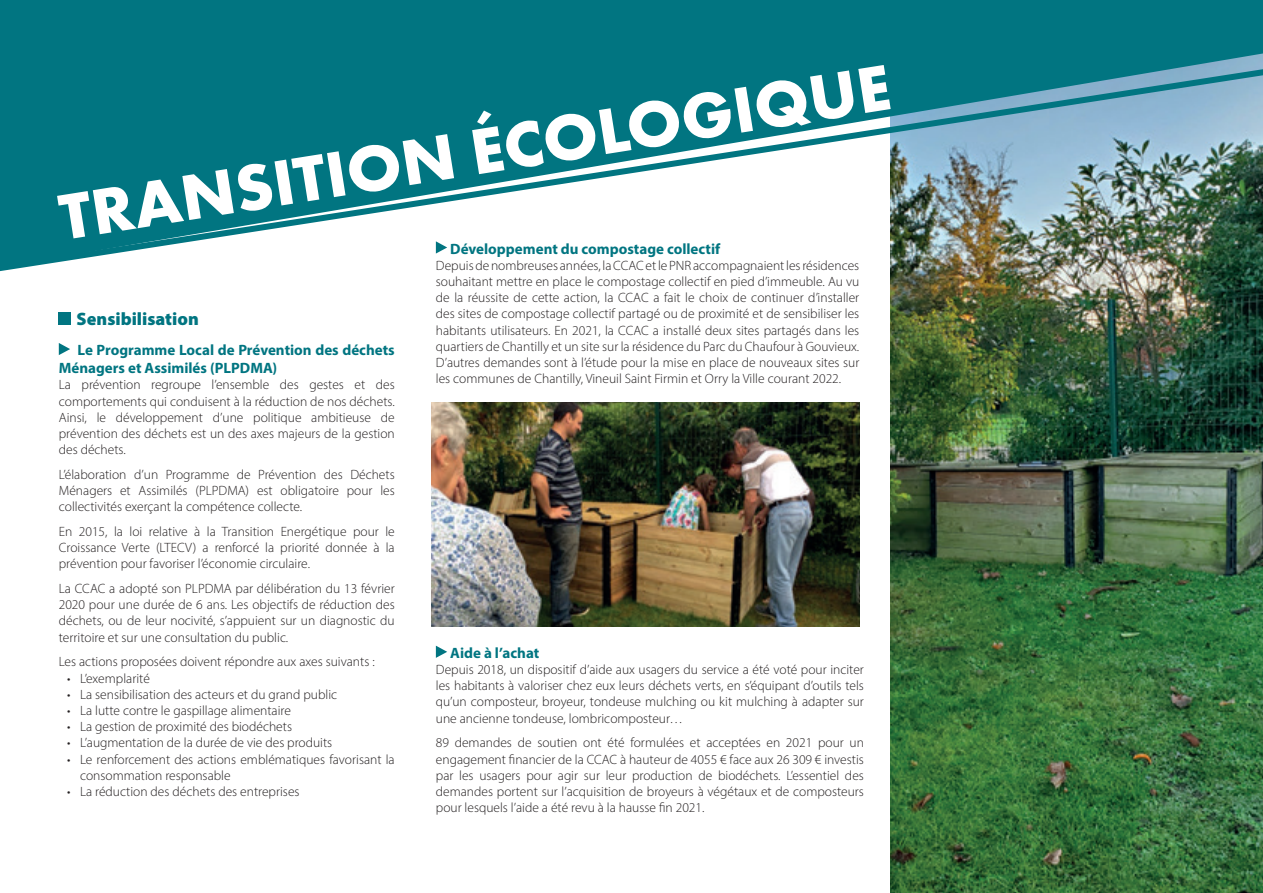
<style>
.page{position:relative;width:1263px;height:893px;background:#fff}
.page>*{position:absolute;margin:0;border:0;box-sizing:border-box;transform-origin:0 0}
.t1{font:900 18px "Myriad Pro";color:#017581}
.t2{font:700 15px/18px "Myriad Pro";color:#017581}
.t3{font:300 13.5px/16.2px "Myriad Pro";color:#231f20;text-align:justify}
</style>
<div class="page">
<img style="left:891px;top:280px;width:372px;height:613px">
<img style="left:0;top:267px;width:1263px;height:13px">
<img style="left:0;top:0;width:1263px;height:267px">
<div style="left:59px;top:312px;width:12px;height:12px;background:#017581"></div>
<svg style="left:57px;top:65px;width:834px;height:173px;fill:#017581"></svg>
<svg style="left:59px;top:343px;width:11px;height:12px"></svg>
<svg style="left:436px;top:241px;width:11px;height:13px"></svg>
<svg style="left:436px;top:646px;width:11px;height:12px"></svg>
<img style="left:432px;top:402px;width:427px;height:224px">
<h1 class="t1" style="left:77px;top:307px;width:124px">Sensibilisation</h1>
<p class="t2" style="left:59px;top:341px;width:337px;text-indent:19px">Le Programme Local de Prévention des déchets<br>Ménagers et Assimilés (PLPDMA)</p>
<p class="t3" style="left:59px;top:377px;width:337px">La prévention regroupe l’ensemble des gestes et des comportements qui conduisent à la réduction de nos déchets.<br>Ainsi, le développement d’une politique ambitieuse de prévention des déchets est un des axes majeurs de la gestion des déchets.</p>
<p class="t3" style="left:59px;top:466px;width:337px">L’élaboration d’un Programme de Prévention des Déchets Ménagers et Assimilés (PLPDMA) est obligatoire pour les collectivités exerçant la compétence collecte.</p>
<p class="t3" style="left:59px;top:523px;width:337px">En 2015, la loi relative à la Transition Energétique pour le Croissance Verte (LTECV) a renforcé la priorité donnée à la prévention pour favoriser l’économie circulaire.</p>
<p class="t3" style="left:59px;top:580px;width:337px">La CCAC a adopté son PLPDMA par délibération du 13 février 2020 pour une durée de 6 ans. Les objectifs de réduction des déchets, ou de leur nocivité, s’appuient sur un diagnostic du territoire et sur une consultation du public.</p>
<p class="t3" style="left:59px;top:654px;width:317px">Les actions proposées doivent répondre aux axes suivants :</p>
<p class="t3" style="left:67px;top:670px;width:84px">• L’exemplarité</p>
<p class="t3" style="left:67px;top:686px;width:271px">• La sensibilisation des acteurs et du grand public</p>
<p class="t3" style="left:67px;top:702px;width:225px">• La lutte contre le gaspillage alimentaire</p>
<p class="t3" style="left:67px;top:718px;width:226px">• La gestion de proximité des biodéchets</p>
<p class="t3" style="left:67px;top:735px;width:266px">• L’augmentation de la durée de vie des produits</p>
<p class="t3" style="left:80px;top:751px;width:316px;text-indent:-13px">• Le renforcement des actions emblématiques favorisant la consommation responsable</p>
<p class="t3" style="left:67px;top:783px;width:234px">• La réduction des déchets des entreprises</p>
<p class="t2" style="left:450px;top:239px;width:272px">Développement du compostage collectif</p>
<p class="t3" style="left:436px;top:257px;width:425px">Depuis de nombreuses années, la CCAC et le PNR accompagnaient les résidences souhaitant mettre en place le compostage collectif en pied d’immeuble. Au vu de la réussite de cette action, la CCAC a fait le choix de continuer d’installer des sites de compostage collectif partagé ou de proximité et de sensibiliser les habitants utilisateurs. En 2021, la CCAC a installé deux sites partagés dans les quartiers de Chantilly et un site sur la résidence du Parc du Chaufour à Gouvieux.<br>D’autres demandes sont à l’étude pour la mise en place de nouveaux sites sur les communes de Chantilly, Vineuil Saint Firmin et Orry la Ville courant 2022.</p>
<p class="t2" style="left:450px;top:643px;width:91px">Aide à l’achat</p>
<p class="t3" style="left:436px;top:661px;width:430px">Depuis 2018, un dispositif d’aide aux usagers du service a été voté pour inciter les habitants à valoriser chez eux leurs déchets verts, en s’équipant d’outils tels qu’un composteur, broyeur, tondeuse mulching ou kit mulching à adapter sur une ancienne tondeuse, lombricomposteur…</p>
<p class="t3" style="left:436px;top:735px;width:430px">89 demandes de soutien ont été formulées et acceptées en 2021 pour un engagement financier de la CCAC à hauteur de 4055 € face aux 26 309 € investis par les usagers pour agir sur leur production de biodéchets. L’essentiel des demandes portent sur l’acquisition de broyeurs à végétaux et de composteurs pour lesquels l’aide a été revu à la hausse fin 2021.</p>
</div>
